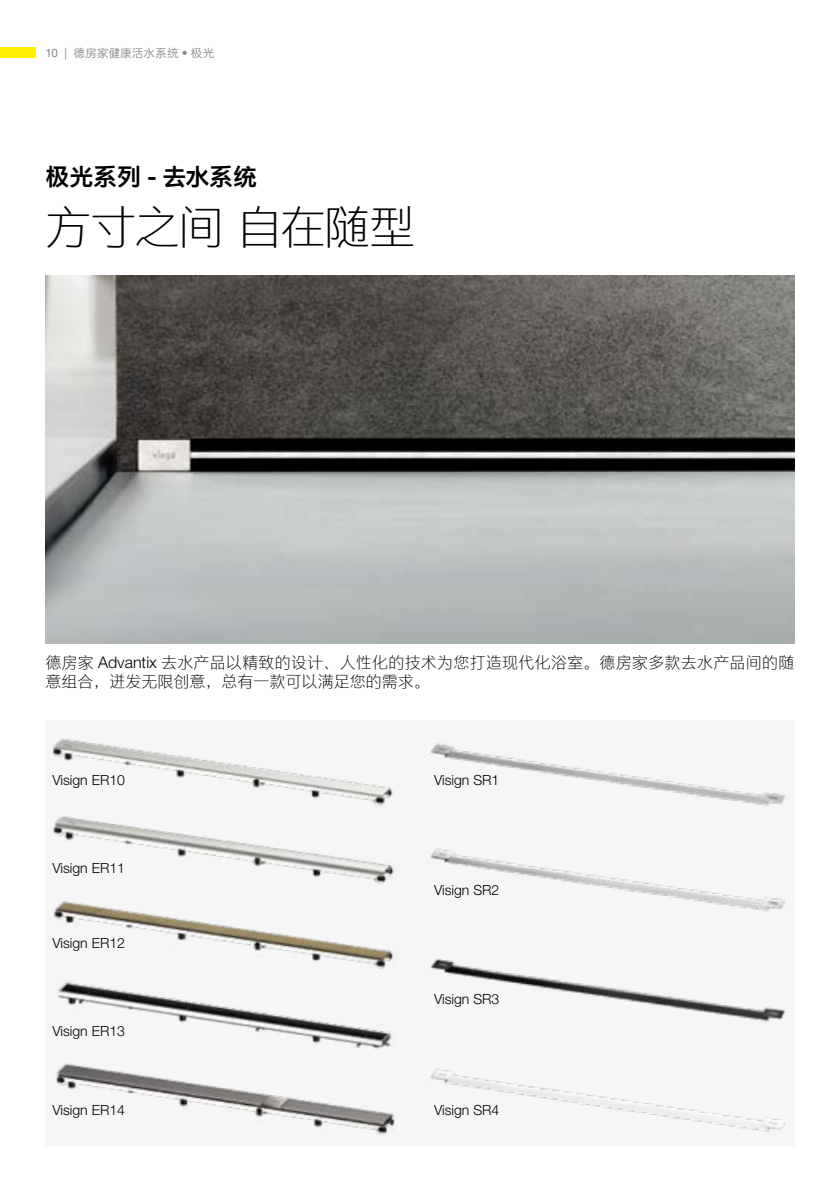
<style>
.page{position:relative;width:840px;height:1191px;background:#fff}
.page>*{position:absolute;margin:0;border:0;box-sizing:border-box;transform-origin:0 0}
.t1{font:46px "M Ying Hei PRC W3";letter-spacing:-.04em;color:#000}
.t2{font:24px "M Ying Hei PRC W7";letter-spacing:-.01em;color:#000}
.t3{font:16px/19.2px "M Ying Hei PRC W3";letter-spacing:.015em;color:#000}
.t4{font:14px "M Ying Hei PRC W3";color:#000}
.t5{font:11.6px "M Ying Hei PRC W4";letter-spacing:.01em;color:#898989}
</style>
<div class="page">
<div style="left:0;top:48px;width:36px;height:10px;background:#fff100"></div>
<img style="left:45px;top:275px;width:749px;height:368px">
<div style="left:45px;top:720px;width:749px;height:425px;background:#f6f6f6"></div>
<img style="left:430px;top:743px;width:355px;height:63px">
<img style="left:430px;top:848px;width:355px;height:64px">
<img style="left:430px;top:958px;width:355px;height:64px">
<img style="left:430px;top:1068px;width:355px;height:64px">
<img style="left:53px;top:738px;width:340px;height:56px">
<img style="left:53px;top:794px;width:341px;height:80px">
<img style="left:53px;top:874px;width:340px;height:78px">
<img style="left:57px;top:952px;width:336px;height:84px">
<img style="left:56px;top:1036px;width:339px;height:99px">
<p class="t5" style="left:45px;top:45px;width:170px">10 | 德房家健康活水系统 • 极光</p>
<h2 class="t2" style="left:45px;top:161px;width:213px">极光系列 - 去水系统</h2>
<h1 class="t1" style="left:45px;top:199px;width:371px">方寸之间 自在随型</h1>
<p class="t3" style="left:45px;top:652px;width:750px">德房家 Advantix 去水产品以精致的设计、人性化的技术为您打造现代化浴室。德房家多款去水产品间的随意组合，迸发无限创意，总有一款可以满足您的需求。</p>
<p class="t4" style="left:52px;top:771px;width:74px">Visign ER10</p>
<p class="t4" style="left:52px;top:859px;width:74px">Visign ER11</p>
<p class="t4" style="left:52px;top:934px;width:74px">Visign ER12</p>
<p class="t4" style="left:52px;top:1022px;width:74px">Visign ER13</p>
<p class="t4" style="left:52px;top:1101px;width:74px">Visign ER14</p>
<p class="t4" style="left:434px;top:771px;width:67px">Visign SR1</p>
<p class="t4" style="left:434px;top:881px;width:67px">Visign SR2</p>
<p class="t4" style="left:434px;top:990px;width:67px">Visign SR3</p>
<p class="t4" style="left:434px;top:1101px;width:67px">Visign SR4</p>
</div>
